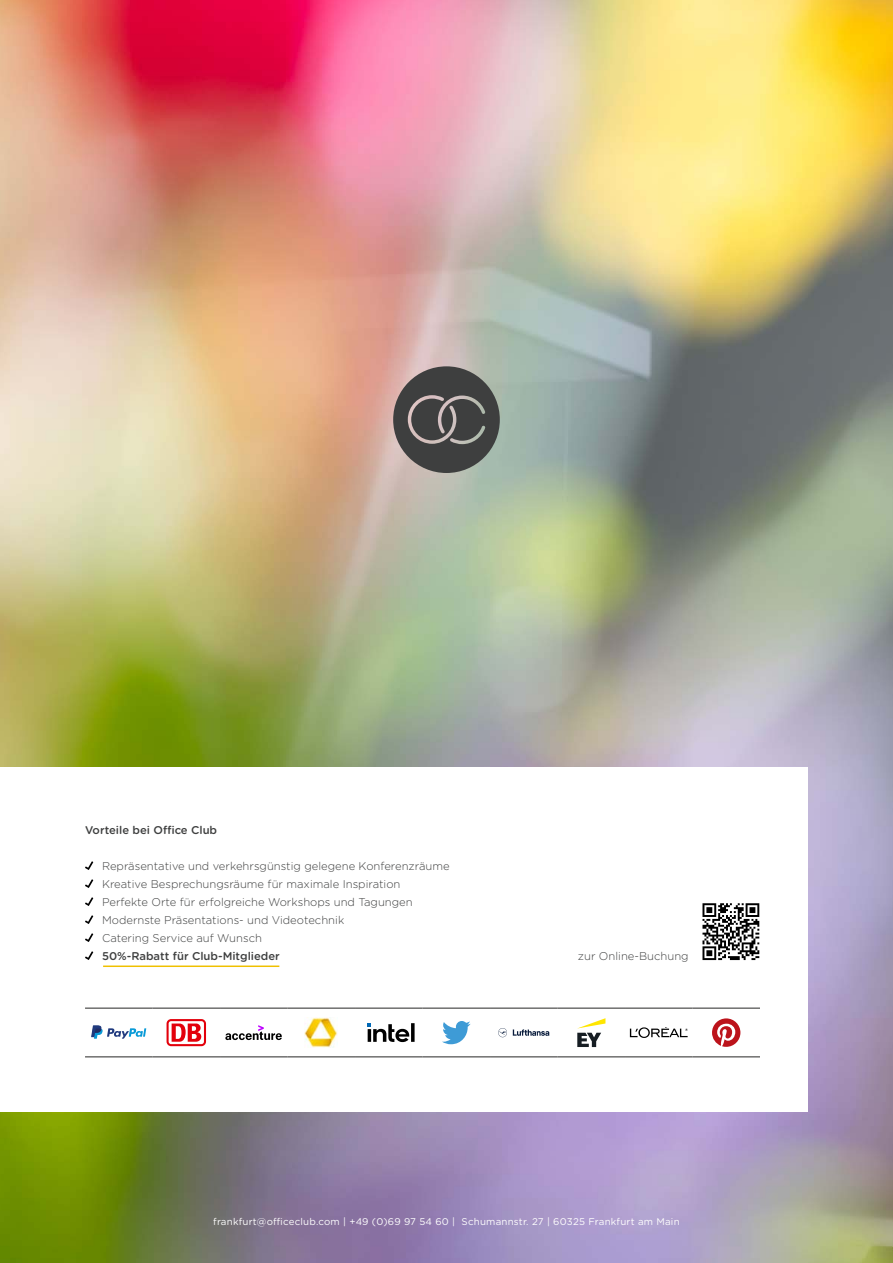
<style>
.page{position:relative;width:893px;height:1263px;background:#fff}
.page>*{position:absolute;margin:0;border:0;box-sizing:border-box;transform-origin:0 0}
.t1{font:300 11.25px/18px "Gotham Rounded";color:#3e3f3f}
.t2{font:500 11.25px "Gotham Rounded";color:#3e3f3f}
.t3{font:9.75px "Gotham Rounded";letter-spacing:.02em;color:#fff}
</style>
<div class="page">
<img style="left:0;top:0;width:893px;height:1263px">
<div style="left:0;top:767px;width:808px;height:345px;background:#fff"></div>
<svg style="left:393px;top:366px;width:107px;height:107px;background:#656461"></svg>
<hr style="left:85px;top:1008px;width:68px;height:1px;background:#272726">
<hr style="left:153px;top:1008px;width:67px;height:1px;background:#272726">
<hr style="left:220px;top:1008px;width:68px;height:1px;background:#272726">
<hr style="left:288px;top:1008px;width:67px;height:1px;background:#272726">
<hr style="left:355px;top:1008px;width:67px;height:1px;background:#272726">
<hr style="left:422px;top:1008px;width:68px;height:1px;background:#272726">
<hr style="left:490px;top:1008px;width:67px;height:1px;background:#272726">
<hr style="left:557px;top:1008px;width:68px;height:1px;background:#272726">
<hr style="left:625px;top:1008px;width:67px;height:1px;background:#272726">
<hr style="left:692px;top:1008px;width:68px;height:1px;background:#272726">
<hr style="left:85px;top:1056px;width:68px;height:1px;background:#272726">
<hr style="left:153px;top:1056px;width:67px;height:1px;background:#272726">
<hr style="left:220px;top:1056px;width:68px;height:1px;background:#272726">
<hr style="left:288px;top:1056px;width:67px;height:1px;background:#272726">
<hr style="left:355px;top:1056px;width:67px;height:1px;background:#272726">
<hr style="left:422px;top:1056px;width:68px;height:1px;background:#272726">
<hr style="left:490px;top:1056px;width:67px;height:1px;background:#272726">
<hr style="left:557px;top:1056px;width:68px;height:1px;background:#272726">
<hr style="left:625px;top:1056px;width:67px;height:1px;background:#272726">
<hr style="left:692px;top:1056px;width:68px;height:1px;background:#272726">
<svg style="left:91px;top:1025px;width:55px;height:14px"></svg>
<svg style="left:167px;top:1019px;width:39px;height:27px"></svg>
<svg style="left:169px;top:1021px;width:35px;height:23px"></svg>
<svg style="left:172px;top:1023px;width:31px;height:19px"></svg>
<svg style="left:225px;top:1025px;width:57px;height:15px"></svg>
<img style="left:305px;top:1018px;width:33px;height:29px">
<svg style="left:442px;top:1021px;width:29px;height:23px"></svg>
<svg style="left:367px;top:1023px;width:48px;height:19px"></svg>
<svg style="left:498px;top:1028px;width:51px;height:9px"></svg>
<svg style="left:630px;top:1027px;width:58px;height:11px"></svg>
<svg style="left:712px;top:1018px;width:28px;height:29px"></svg>
<svg style="left:577px;top:1018px;width:28px;height:29px"></svg>
<svg style="left:702px;top:903px;width:57px;height:57px"></svg>
<hr style="left:103px;top:965px;width:176px;height:2px;background:#f0c000">
<svg style="left:85px;top:861px;width:8px;height:9px"></svg>
<svg style="left:85px;top:879px;width:8px;height:9px"></svg>
<svg style="left:85px;top:897px;width:8px;height:9px"></svg>
<svg style="left:85px;top:915px;width:8px;height:9px"></svg>
<svg style="left:85px;top:933px;width:8px;height:9px"></svg>
<svg style="left:85px;top:951px;width:8px;height:9px"></svg>
<p class="t2" style="left:85px;top:822px;width:134px">Vorteile bei Office Club</p>
<p class="t1" style="left:102px;top:856px;width:349px">Repräsentative und verkehrsgünstig gelegene Konferenzräume Kreative Besprechungsräume für maximale Inspiration<br>Perfekte Orte für erfolgreiche Workshops und Tagungen Modernste Präsentations- und Videotechnik<br>Catering Service auf Wunsch</p>
<p class="t2" style="left:102px;top:948px;width:179px">50%-Rabatt für Club-Mitglieder</p>
<p class="t1" style="left:578px;top:946px;width:112px">zur Online-Buchung</p>
<p class="t3" style="left:213px;top:1214px;width:468px">frankfurt@officeclub.com | +49 (0)69 97 54 60 | Schumannstr. 27 | 60325 Frankfurt am Main</p>
</div>
